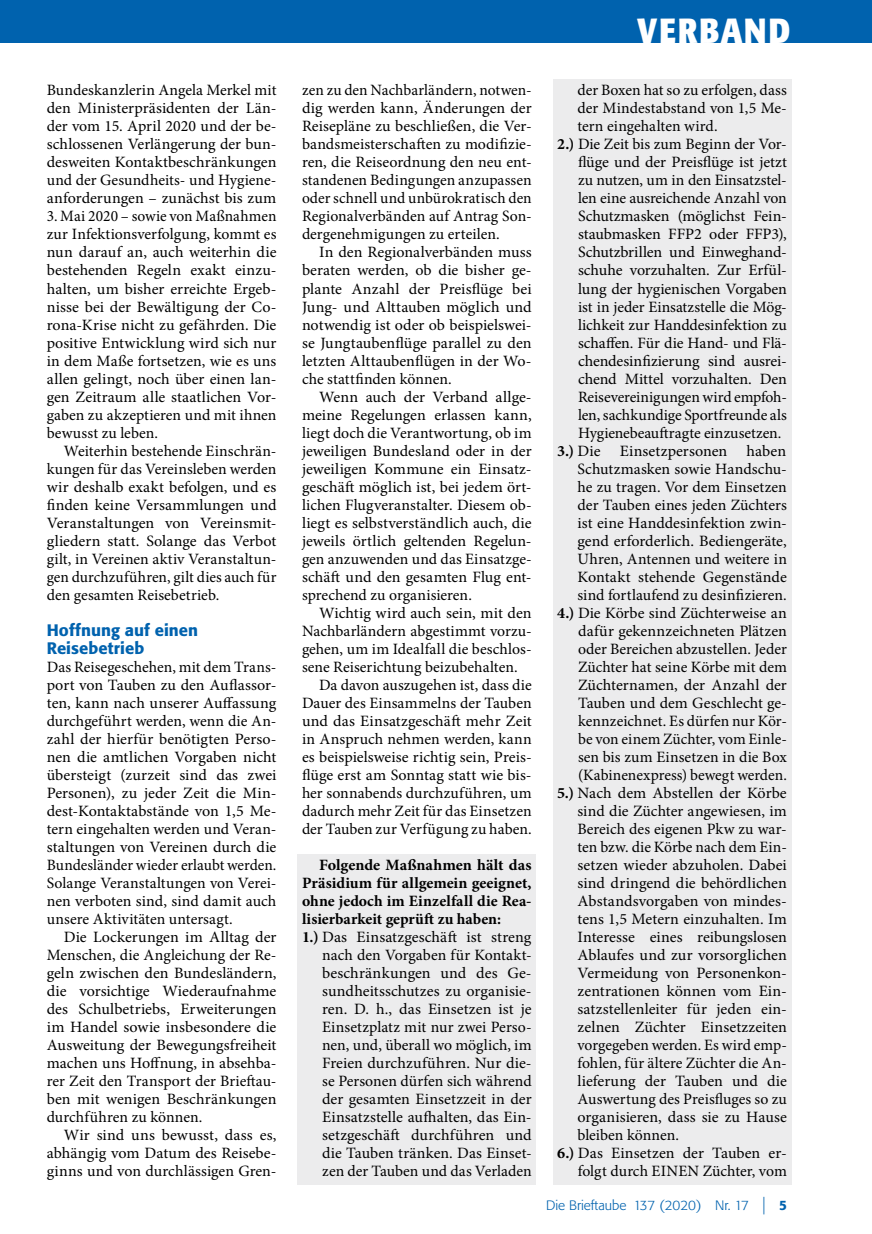
<style>
.page{position:relative;width:872px;height:1234px;background:#fff}
.page>*{position:absolute;margin:0;border:0;box-sizing:border-box;transform-origin:0 0}
.t1{font:700 34.5px "Formata Condensed BQ";letter-spacing:.055em;color:#fff}
.Cross{font:500 16.5px/18px "Formata BQ";letter-spacing:.005em;color:#0062ae}
.Text{font:15.75px/18px "Minion Pro";color:#000;text-align:justify}
.Text_Indent{font:15.75px/18px "Minion Pro";color:#000;text-align:justify}
.Text_Indent-2{font:700 15.75px/18px "Minion Pro";letter-spacing:.005em;color:#000;text-align:justify}
.t2{font:300 13.5px "Formata BQ";color:#0062ae}
.s1{font-weight:700}
.s2{font-size:17.55px}
.s3{font-weight:500}
</style>
<div class="page">
<div style="left:0;top:0;width:872px;height:43px;background:#0062ae"></div>
<hr style="left:309px;top:0;width:187px;height:1px;background:#ededed">
<hr style="left:496px;top:0;width:188px;height:1px;background:#ededed">
<hr style="left:684px;top:0;width:188px;height:1px;background:#ededed">
<div style="left:298px;top:854px;width:238px;height:78px;background:#ececed"></div>
<div style="left:298px;top:926px;width:238px;height:258px;background:#ececed"></div>
<div style="left:553px;top:80px;width:238px;height:60px;background:#ececed"></div>
<div style="left:553px;top:134px;width:238px;height:312px;background:#ececed"></div>
<div style="left:553px;top:440px;width:238px;height:168px;background:#ececed"></div>
<div style="left:553px;top:602px;width:238px;height:186px;background:#ececed"></div>
<div style="left:553px;top:782px;width:238px;height:366px;background:#ececed"></div>
<div style="left:553px;top:1142px;width:238px;height:42px;background:#ececed"></div>
<p class="Text_Indent" style="left:47px;top:81px;width:231px">Bundeskanzlerin Angela Merkel mit den Ministerpräsidenten der Län&shy;der vom 15. April 2020 und der be&shy;schlossenen Verlängerung der bun&shy;desweiten Kontaktbeschränkungen und der Gesundheits- und Hygiene&shy;anforderungen – zunächst bis zum</p>
<p class="Text_Indent" style="left:47px;top:207px;width:231px">3. Mai 2020 – sowie von Maßnahmen zur Infektionsverfolgung, kommt es nun darauf an, auch weiterhin die bestehenden Regeln exakt einzu&shy;halten, um bisher erreichte Ergeb&shy;nisse bei der Bewältigung der Co&shy;rona-Krise nicht zu gefährden. Die positive Entwicklung wird sich nur in dem Maße fortsetzen, wie es uns allen gelingt, noch über einen lan&shy;gen Zeitraum alle staatlichen Vor&shy;gaben zu akzeptieren und mit ihnen bewusst zu leben.</p>
<p class="Text_Indent" style="left:47px;top:441px;width:231px;text-indent:17px">Weiterhin bestehende Einschrän&shy;kungen für das Vereinsleben werden wir deshalb exakt befolgen, und es finden keine Versammlungen und Veranstaltungen von Vereinsmit&shy;gliedern statt. Solange das Verbot gilt, in Vereinen aktiv Veranstaltun&shy;gen durchzuführen, gilt dies auch für den gesamten Reisebetrieb.</p>
<p class="Cross" style="left:47px;top:620px;width:153px">Hoffnung auf einen<br>Reisebetrieb</p>
<p class="Text" style="left:47px;top:657px;width:231px">Das Reisegeschehen, mit dem Trans&shy;port von Tauben zu den Auflassor&shy;ten, kann nach unserer Auffassung durchgeführt werden, wenn die An&shy;zahl der hierfür benötigten Perso&shy;nen die amtlichen Vorgaben nicht übersteigt (zurzeit sind das zwei Personen), zu jeder Zeit die Min&shy;dest-Kontaktabstände von 1,5 Me&shy;tern eingehalten werden und Veran&shy;staltungen von Vereinen durch die Bundesländer wieder erlaubt werden.<br>Solange Veranstaltungen von Verei&shy;nen verboten sind, sind damit auch unsere Aktivitäten untersagt.</p>
<p class="Text_Indent" style="left:47px;top:927px;width:231px;text-indent:17px">Die Lockerungen im Alltag der Menschen, die Angleichung der Re&shy;geln zwischen den Bundesländern, die vorsichtige Wiederaufnahme des Schulbetriebs, Erweiterungen im Handel sowie insbesondere die Ausweitung der Bewegungsfreiheit machen uns Hoffnung, in absehba&shy;rer Zeit den Transport der Brieftau&shy;ben mit wenigen Beschränkungen durchführen zu können.</p>
<p class="Text_Indent" style="left:47px;top:1125px;width:231px;text-indent:17px">Wir sind uns bewusst, dass es, abhängig vom Datum des Reisebe&shy;ginns und von durchlässigen Gren-</p>
<h1 class="t1" style="left:637px;top:9px;width:155px">VERBAND</h1>
<p class="Text_Indent" style="left:302px;top:81px;width:231px">zen zu den Nachbarländern, notwen&shy;dig werden kann, Änderungen der Reisepläne zu beschließen, die Ver&shy;bandsmeisterschaften zu modifizie&shy;ren, die Reiseordnung den neu ent&shy;standenen Bedingungen anzupassen oder schnell und unbürokratisch den Regionalverbänden auf Antrag Son&shy;dergenehmigungen zu erteilen.</p>
<p class="Text_Indent" style="left:302px;top:243px;width:231px;text-indent:17px">In den Regionalverbänden muss beraten werden, ob die bisher ge&shy;plante Anzahl der Preisflüge bei Jung- und Alttauben möglich und notwendig ist oder ob beispielswei&shy;se Jungtaubenflüge parallel zu den letzten Alttaubenflügen in der Wo&shy;che stattfinden können.</p>
<p class="Text_Indent" style="left:302px;top:387px;width:231px;text-indent:17px">Wenn auch der Verband allge&shy;meine Regelungen erlassen kann, liegt doch die Verantwortung, ob im jeweiligen Bundesland oder in der jeweiligen Kommune ein Einsatz&shy;geschäft möglich ist, bei jedem ört&shy;lichen Flugveranstalter. Diesem ob&shy;liegt es selbstverständlich auch, die jeweils örtlich geltenden Regelun&shy;gen anzuwenden und das Einsatzge&shy;schäft und den gesamten Flug ent&shy;sprechend zu organisieren.</p>
<p class="Text_Indent" style="left:302px;top:603px;width:231px;text-indent:17px">Wichtig wird auch sein, mit den Nachbarländern abgestimmt vorzu&shy;gehen, um im Idealfall die beschlos&shy;sene Reiserichtung beizubehalten.</p>
<p class="Text_Indent" style="left:302px;top:675px;width:231px;text-indent:17px">Da davon auszugehen ist, dass die Dauer des Einsammelns der Tauben und das Einsatzgeschäft mehr Zeit in Anspruch nehmen werden, kann es beispielsweise richtig sein, Preis&shy;flüge erst am Sonntag statt wie bis&shy;her sonnabends durchzuführen, um dadurch mehr Zeit für das Einsetzen der Tauben zur Verfügung zu haben.</p>
<p class="Text_Indent-2" style="left:302px;top:855px;width:231px;text-indent:17px">Folgende Maßnahmen hält das Präsidium für allgemein geeignet, ohne jedoch im Einzelfall die Rea&shy;lisierbarkeit geprüft zu haben:</p>
<p class="Text" style="left:322px;top:927px;width:211px;text-indent:-20px"><span class="s1">1.)</span> Das Einsatzgeschäft ist streng nach den Vorgaben für Kontakt&shy;beschränkungen und des Ge&shy;sundheitsschutzes zu organisie&shy;ren. D. h., das Einsetzen ist je Einsetzplatz mit nur zwei Perso&shy;nen, und, überall wo möglich, im Freien durchzuführen. Nur die&shy;se Personen dürfen sich während der gesamten Einsetzzeit in der Einsatzstelle aufhalten, das Ein&shy;setzgeschäft durchführen und die Tauben tränken. Das Einset&shy;zen der Tauben und das Verladen</p>
<p class="Text" style="left:577px;top:81px;width:211px">der Boxen hat so zu erfolgen, dass der Mindestabstand von 1,5 Me&shy;tern eingehalten wird.</p>
<p class="Text" style="left:578px;top:135px;width:210px;text-indent:-21px"><span class="s1">2.)</span> Die Zeit bis zum Beginn der Vor&shy;flüge und der Preisflüge ist jetzt zu nutzen, um in den Einsatzstel&shy;len eine ausreichende Anzahl von Schutzmasken (möglichst Fein&shy;staubmasken FFP2 oder FFP3), Schutzbrillen und Einweghand&shy;schuhe vorzuhalten. Zur Erfül&shy;lung der hygienischen Vorgaben ist in jeder Einsatzstelle die Mög&shy;lichkeit zur Handdesinfektion zu schaffen. Für die Hand- und Flä&shy;chendesinfizierung sind ausrei&shy;chend Mittel vorzuhalten. Den Reisevereinigungen wird empfoh&shy;len, sachkundige Sportfreunde als Hygienebeauftragte einzusetzen.</p>
<p class="Text" style="left:577px;top:441px;width:211px;text-indent:-20px"><span class="s1">3.)</span> Die Einsetzpersonen haben Schutzmasken sowie Handschu&shy;he zu tragen. Vor dem Einsetzen der Tauben eines jeden Züchters ist eine Handdesinfektion zwin&shy;gend erforderlich. Bediengeräte, Uhren, Antennen und weitere in Kontakt stehende Gegenstände sind fortlaufend zu desinfizieren.</p>
<p class="Text" style="left:578px;top:603px;width:210px;text-indent:-21px"><span class="s1">4.)</span> Die Körbe sind Züchterweise an dafür gekennzeichneten Plätzen oder Bereichen abzustellen. Jeder Züchter hat seine Körbe mit dem Züchternamen, der Anzahl der Tauben und dem Geschlecht ge&shy;kennzeichnet. Es dürfen nur Kör&shy;be von einem Züchter, vom Einle&shy;sen bis zum Einsetzen in die Box (Kabinenexpress) bewegt werden.</p>
<p class="Text" style="left:577px;top:783px;width:211px;text-indent:-20px"><span class="s1">5.)</span> Nach dem Abstellen der Körbe sind die Züchter angewiesen, im Bereich des eigenen Pkw zu war&shy;ten bzw. die Körbe nach dem Ein&shy;setzen wieder abzuholen. Dabei sind dringend die behördlichen Abstandsvorgaben von mindes&shy;tens 1,5 Metern einzuhalten. Im Interesse eines reibungslosen Ablaufes und zur vorsorglichen Vermeidung von Personenkon&shy;zentrationen können vom Ein&shy;satzstellenleiter für jeden ein&shy;zelnen Züchter Einsetzzeiten vorgegeben werden. Es wird emp&shy;fohlen, für ältere Züchter die An&shy;lieferung der Tauben und die Auswertung des Preisfluges so zu organisieren, dass sie zu Hause bleiben können.</p>
<p class="Text" style="left:557px;top:1143px;width:231px;text-align:right"><span class="s1">6.)</span> Das Einsetzen der Tauben er&shy;folgt durch EINEN Züchter, vom</p>
<p class="t2" style="left:546px;top:1196px;width:242px">Die Brieftaube 137 (2020) Nr. 17 <span class="s2">|</span> <span class="s3">5</span></p>
</div>
